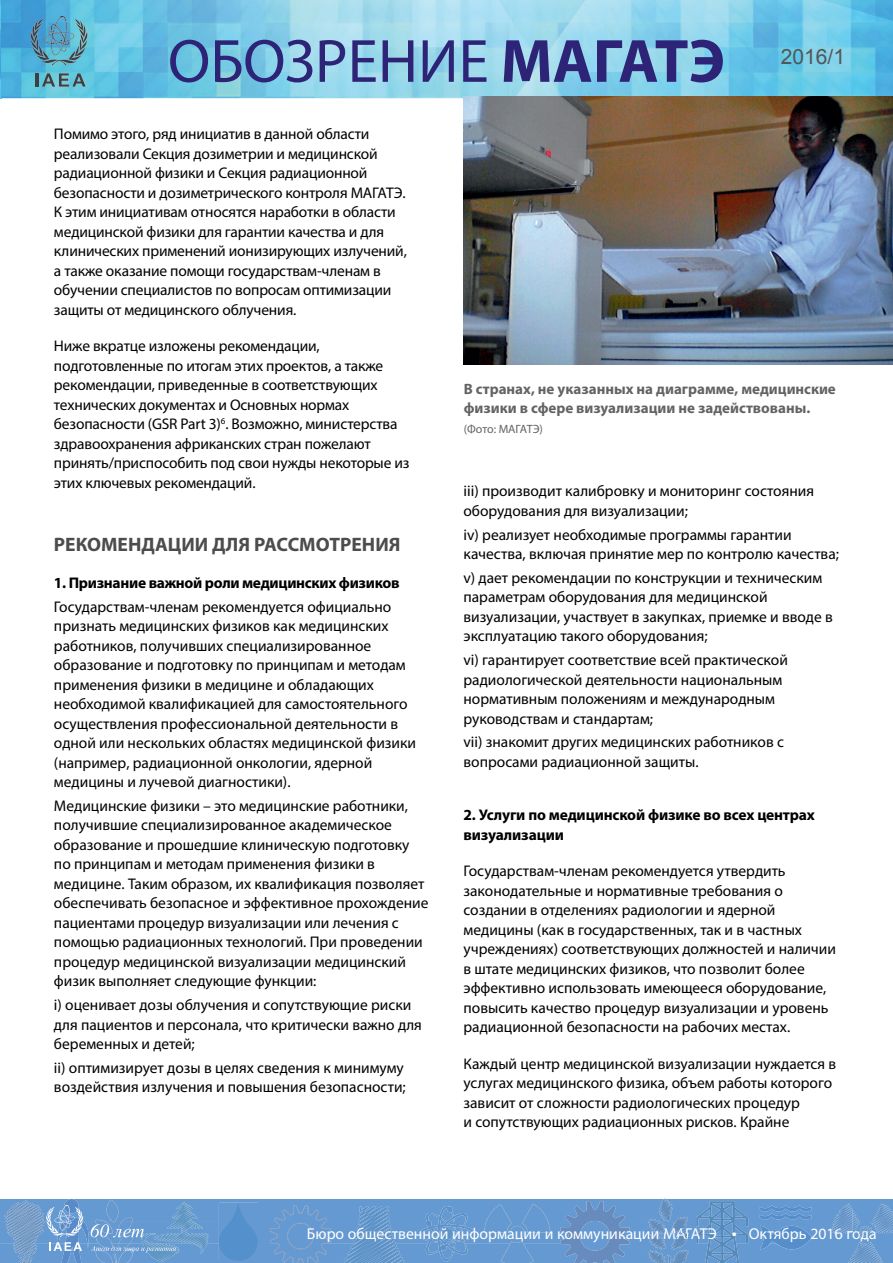
<style>
.page{position:relative;width:893px;height:1263px;background:#fff}
.page>*{position:absolute;margin:0;border:0;box-sizing:border-box;transform-origin:0 0}
.t1{font:61.5px "Myriad Pro";color:#2d2377}
.t2{font:21px "Arial";color:#545557}
.t3{font:700 19.5px "Myriad Pro";color:#4b4c4d}
.t4{font:15.75px "Myriad Pro";color:#fff}
.t5{font:15.45px/19.5px "Myriad Pro";color:#000001}
.t6{font:700 15.45px/19.5px "Myriad Pro";letter-spacing:-.015em;color:#000001}
.t7{font:700 15px/19.5px "Myriad Pro";color:#636366}
.t8{font:12px "Myriad Pro";letter-spacing:-.01em;color:#636366}
.s1{font-weight:700}
.s2{font-size:18px}
</style>
<div class="page">
<img style="left:0;top:0;width:893px;height:98px">
<svg style="left:812px;top:1202px;width:81px;height:61px;background:#689bd1"></svg>
<svg style="left:848px;top:1241px;width:35px;height:22px"></svg>
<img style="left:464px;top:97px;width:429px;height:268px">
<svg style="left:30px;top:19px;width:20px;height:41px"></svg>
<svg style="left:68px;top:19px;width:19px;height:41px"></svg>
<img style="left:41px;top:59px;width:36px;height:7px">
<img style="left:43px;top:16px;width:32px;height:39px">
<svg style="left:36px;top:73px;width:2px;height:14px"></svg>
<img style="left:42px;top:73px;width:13px;height:14px">
<img style="left:59px;top:73px;width:10px;height:14px">
<img style="left:72px;top:73px;width:14px;height:14px">
<img style="left:871px;top:1203px;width:19px;height:30px">
<img style="left:832px;top:1203px;width:20px;height:30px">
<svg style="left:0;top:1199px;width:812px;height:64px;background:#6a9acf"></svg>
<h1 class="t1" style="left:168px;top:23px;width:558px">ОБОЗРЕНИЕ <span class="s1">МАГАТЭ</span></h1>
<h2 class="t2" style="left:781px;top:43px;width:66px">2016/1</h2>
<p class="t5" style="left:54px;top:124px;width:354px">Помимо этого, ряд инициатив в данной области реализовали Секция дозиметрии и медицинской радиационной физики и Секция радиационной безопасности и дозиметрического контроля МАГАТЭ.<br>К этим инициативам относятся наработки в области медицинской физики для гарантии качества и для клинических применений ионизирующих излучений, а также оказание помощи государствам-членам в обучении специалистов по вопросам оптимизации защиты от медицинского облучения.</p>
<p class="t5" style="left:54px;top:336px;width:357px">Ниже вкратце изложены рекомендации, подготовленные по итогам этих проектов, а также рекомендации, приведенные в соответствующих технических документах и Основных нормах безопасности (GSR Part 3)<sup>6</sup>. Возможно, министерства здравоохранения африканских стран пожелают принять/приспособить под свои нужды некоторые из этих ключевых рекомендаций.</p>
<p class="t3" style="left:54px;top:532px;width:348px">РЕКОМЕНДАЦИИ ДЛЯ РАССМОТРЕНИЯ</p>
<p class="t6" style="left:54px;top:572px;width:347px">1. Признание важной роли медицинских физиков</p>
<p class="t5" style="left:54px;top:596px;width:364px">Государствам-членам рекомендуется официально признать медицинских физиков как медицинских работников, получивших специализированное образование и подготовку по принципам и методам применения физики в медицине и обладающих необходимой квалификацией для самостоятельного осуществления профессиональной деятельности в одной или нескольких областях медицинской физики (например, радиационной онкологии, ядерной медицины и лучевой диагностики).</p>
<p class="t5" style="left:54px;top:796px;width:376px">Медицинские физики – это медицинские работники, получившие специализированное академическое образование и прошедшие клиническую подготовку по принципам и методам применения физики в медицине. Таким образом, их квалификация позволяет обеспечивать безопасное и эффективное прохождение пациентами процедур визуализации или лечения с помощью радиационных технологий. При проведении процедур медицинской визуализации медицинский физик выполняет следующие функции:</p>
<p class="t5" style="left:54px;top:995px;width:369px">i) оценивает дозы облучения и сопутствующие риски для пациентов и персонала, что критически важно для беременных и детей;</p>
<p class="t5" style="left:54px;top:1057px;width:353px">ii) оптимизирует дозы в целях сведения к минимуму воздействия излучения и повышения безопасности;</p>
<p class="t7" style="left:464px;top:379px;width:374px">В странах, не указанных на диаграмме, медицинские физики в сфере визуализации не задействованы.</p>
<p class="t8" style="left:464px;top:422px;width:81px">(Фото: МАГАТЭ)</p>
<p class="t5" style="left:463px;top:481px;width:352px">iii) производит калибровку и мониторинг состояния оборудования для визуализации;</p>
<p class="t5" style="left:463px;top:524px;width:377px">iv) реализует необходимые программы гарантии качества, включая принятие мер по контролю качества;</p>
<p class="t5" style="left:463px;top:568px;width:371px">v) дает рекомендации по конструкции и техническим параметрам оборудования для медицинской визуализации, участвует в закупках, приемке и вводе в эксплуатацию такого оборудования;</p>
<p class="t5" style="left:463px;top:650px;width:326px">vi) гарантирует соответствие всей практической радиологической деятельности национальным нормативным положениям и международным руководствам и стандартам;</p>
<p class="t5" style="left:463px;top:732px;width:322px">vii) знакомит других медицинских работников с вопросами радиационной защиты.</p>
<p class="t6" style="left:463px;top:805px;width:353px">2. Услуги по медицинской физике во всех центрах визуализации</p>
<p class="t5" style="left:463px;top:861px;width:374px">Государствам-членам рекомендуется утвердить законодательные и нормативные требования о создании в отделениях радиологии и ядерной медицины (как в государственных, так и в частных учреждениях) соответствующих должностей и наличии в штате медицинских физиков, что позволит более эффективно использовать имеющееся оборудование, повысить качество процедур визуализации и уровень радиационной безопасности на рабочих местах.</p>
<p class="t5" style="left:463px;top:1054px;width:374px">Каждый центр медицинской визуализации нуждается в услугах медицинского физика, объем работы которого зависит от сложности радиологических процедур<br>и сопутствующих радиационных рисков. Крайне</p>
<p class="t4" style="left:307px;top:1224px;width:571px">Бюро общественной информации и коммуникации МАГАТЭ <span class="s2">•</span> Октябрь 2016 года</p>
</div>
